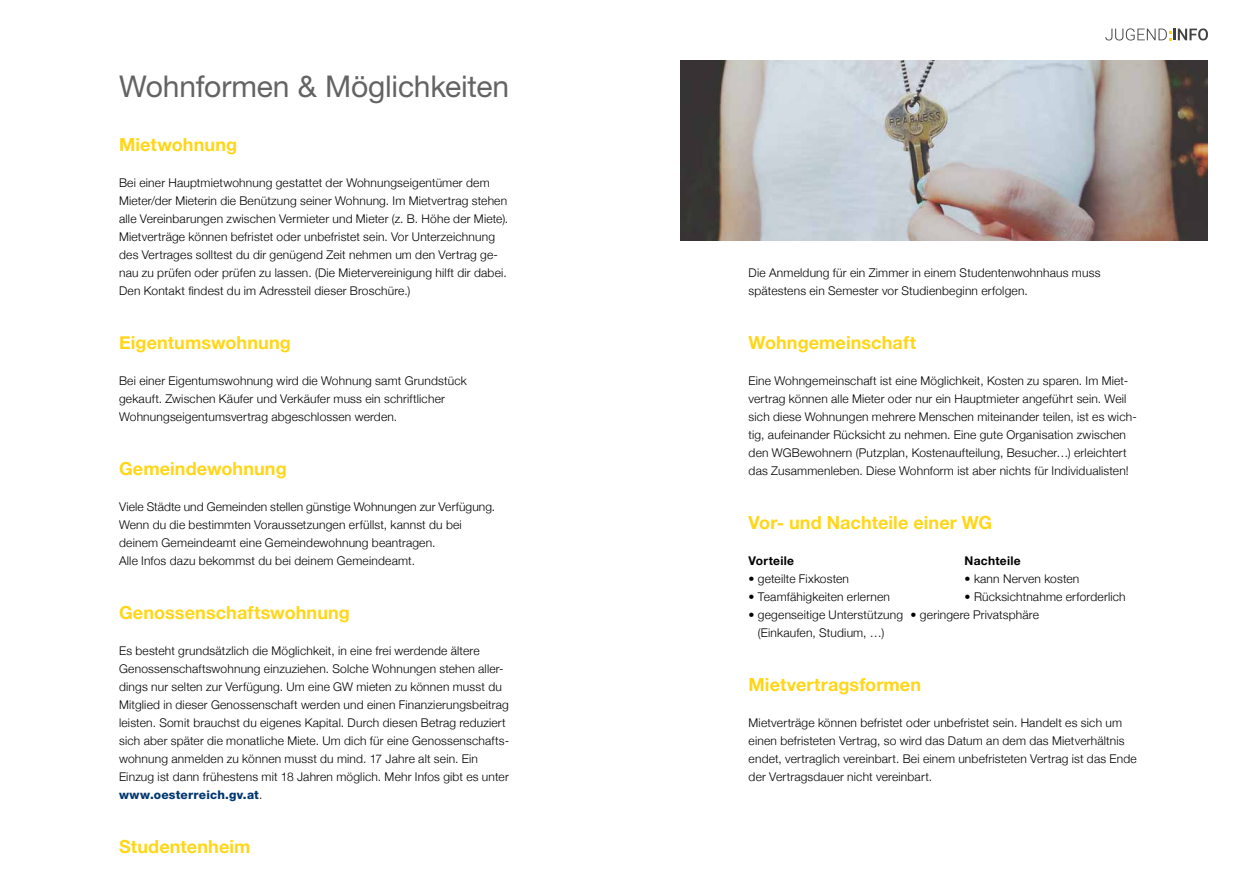
<style>
.page{position:relative;width:1259px;height:893px;background:#fff}
.page>*{position:absolute;margin:0;border:0;box-sizing:border-box;transform-origin:0 0}
.t1{font:30px "Helvetica Neue";letter-spacing:-.005em;color:#646363}
.t2{font:700 18px "Helvetica Neue";letter-spacing:.005em;color:#ffd618}
.t3{font:300 12px/18px "Helvetica Neue";letter-spacing:.015em;color:#000}
.t4{font:700 12px "Helvetica Neue";letter-spacing:.02em;color:#000}
.s1{font-weight:800;color:#003770}
</style>
<div class="page">
<img style="left:680px;top:61px;width:528px;height:180px">
<svg style="left:1105px;top:28px;width:103px;height:12px"></svg>
<h1 class="t1" style="left:119px;top:68px;width:391px">Wohnformen &amp; Möglichkeiten</h1>
<h2 class="t2" style="left:119px;top:130px;width:120px">Mietwohnung</h2>
<p class="t3" style="left:119px;top:172px;width:391px">Bei einer Hauptmietwohnung gestattet der Wohnungseigentümer dem Mieter/der Mieterin die Benützung seiner Wohnung. Im Mietvertrag stehen alle Vereinbarungen zwischen Vermieter und Mieter (z. B. Höhe der Miete).<br>Mietverträge können befristet oder unbefristet sein. Vor Unterzeichnung des Vertrages solltest du dir genügend Zeit nehmen um den Vertrag ge&shy;nau zu prüfen oder prüfen zu lassen. (Die Mietervereinigung hilft dir dabei.<br>Den Kontakt findest du im Adressteil dieser Broschüre.)</p>
<h2 class="t2" style="left:119px;top:328px;width:173px">Eigentumswohnung</h2>
<p class="t3" style="left:119px;top:370px;width:349px">Bei einer Eigentumswohnung wird die Wohnung samt Grundstück gekauft. Zwischen Käufer und Verkäufer muss ein schriftlicher<br>Wohnungseigentumsvertrag abgeschlossen werden.</p>
<h2 class="t2" style="left:119px;top:454px;width:169px">Gemeindewohnung</h2>
<p class="t3" style="left:119px;top:496px;width:378px">Viele Städte und Gemeinden stellen günstige Wohnungen zur Verfügung.<br>Wenn du die bestimmten Voraussetzungen erfüllst, kannst du bei deinem Gemeindeamt eine Gemeindewohnung beantragen.<br>Alle Infos dazu bekommst du bei deinem Gemeindeamt.</p>
<h2 class="t2" style="left:119px;top:598px;width:232px">Genossenschaftswohnung</h2>
<p class="t3" style="left:119px;top:640px;width:391px">Es besteht grundsätzlich die Möglichkeit, in eine frei werdende ältere Genossenschaftswohnung einzuziehen. Solche Wohnungen stehen aller&shy;dings nur selten zur Verfügung. Um eine GW mieten zu können musst du Mitglied in dieser Genossenschaft werden und einen Finanzierungsbeitrag leisten. Somit brauchst du eigenes Kapital. Durch diesen Betrag reduziert sich aber später die monatliche Miete. Um dich für eine Genossenschafts&shy;wohnung anmelden zu können musst du mind. 17 Jahre alt sein. Ein Einzug ist dann frühestens mit 18 Jahren möglich. Mehr Infos gibt es unter <span class="s1">www.oesterreich.gv.at</span>.</p>
<h2 class="t2" style="left:119px;top:832px;width:133px">Studentenheim</h2>
<p class="t3" style="left:748px;top:262px;width:353px">Die Anmeldung für ein Zimmer in einem Studentenwohnhaus muss spätestens ein Semester vor Studienbeginn erfolgen.</p>
<h2 class="t2" style="left:748px;top:328px;width:169px">Wohngemeinschaft</h2>
<p class="t3" style="left:748px;top:370px;width:390px">Eine Wohngemeinschaft ist eine Möglichkeit, Kosten zu sparen. Im Miet&shy;vertrag können alle Mieter oder nur ein Hauptmieter angeführt sein. Weil sich diese Wohnungen mehrere Menschen miteinander teilen, ist es wich&shy;tig, aufeinander Rücksicht zu nehmen. Eine gute Organisation zwischen den WGBewohnern (Putzplan, Kostenaufteilung, Besucher…) erleichtert das Zusammenleben. Diese Wohnform ist aber nichts für Individualisten!</p>
<h2 class="t2" style="left:748px;top:508px;width:245px">Vor- und Nachteile einer WG</h2>
<p class="t4" style="left:748px;top:551px;width:47px">Vorteile</p>
<p class="t4" style="left:964px;top:551px;width:57px">Nachteile</p>
<p class="t3" style="left:748px;top:568px;width:102px">• geteilte Fixkosten</p>
<p class="t3" style="left:964px;top:568px;width:116px">• kann Nerven kosten</p>
<p class="t3" style="left:748px;top:586px;width:143px">• Teamfähigkeiten erlernen</p>
<p class="t3" style="left:964px;top:586px;width:163px">• Rücksichtnahme erforderlich</p>
<p class="t3" style="left:758px;top:604px;width:283px;text-indent:-9px">• gegenseitige Unterstützung • geringere Privatsphäre (Einkaufen, Studium, …)</p>
<h2 class="t2" style="left:748px;top:670px;width:174px">Mietvertragsformen</h2>
<p class="t3" style="left:748px;top:712px;width:390px">Mietverträge können befristet oder unbefristet sein. Handelt es sich um einen befristeten Vertrag, so wird das Datum an dem das Mietverhältnis endet, vertraglich vereinbart. Bei einem unbefristeten Vertrag ist das Ende der Vertragsdauer nicht vereinbart.</p>
</div>
